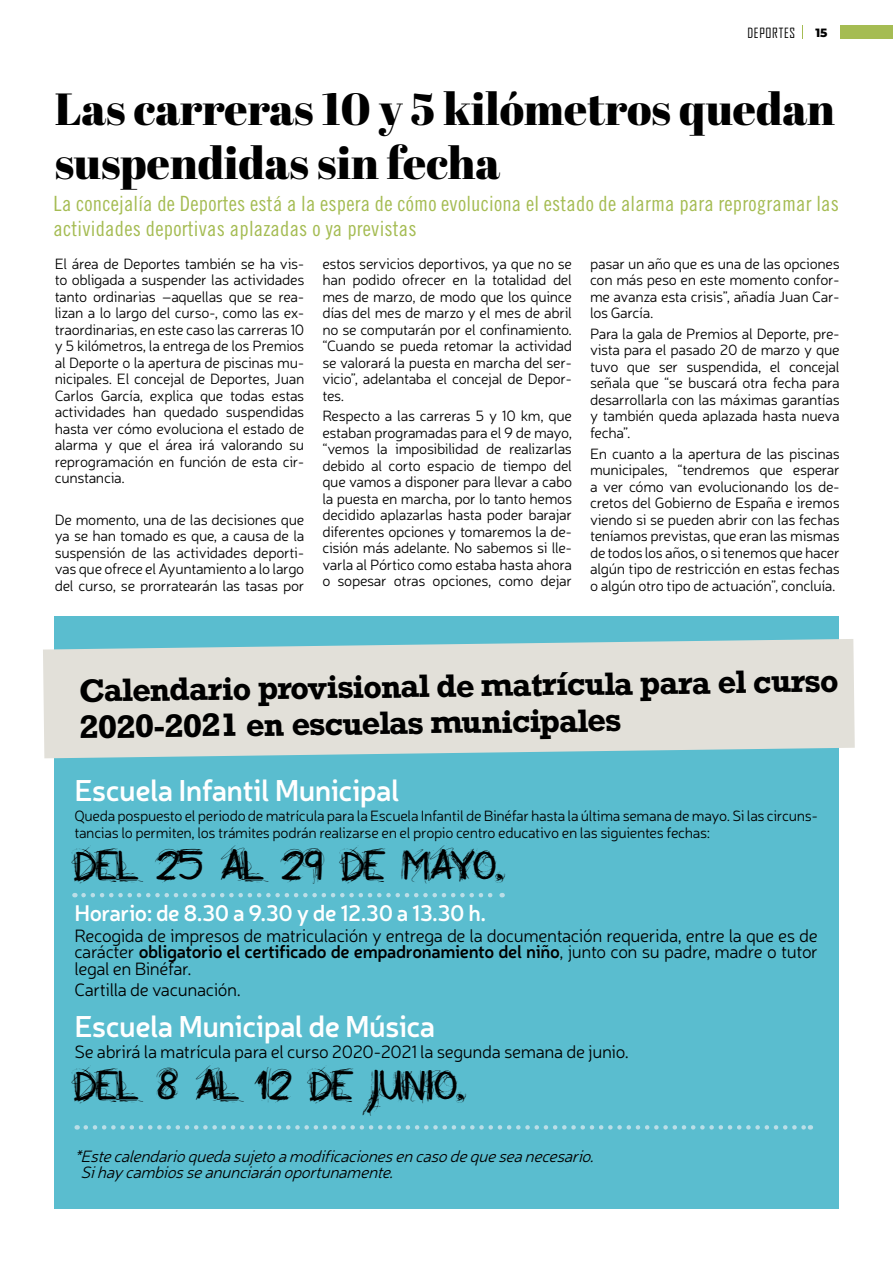
<style>
.page{position:relative;width:893px;height:1263px;background:#fff}
.page>*{position:absolute;margin:0;border:0;box-sizing:border-box;transform-origin:0 0}
.t1{font:45px/54px "Abril Fatface";color:#000}
.t2{font:700 30.45px/36.2px "Rockwell";color:#000}
.t3{font:600 30px "Neris";letter-spacing:-.02em;color:#fff}
.t4{font:27px "All Over Again All Caps";letter-spacing:-.02em;color:#000}
.t5{font:600 22.5px "Neris";letter-spacing:-.02em;color:#fff}
.t6{font:21px/25.2px "Trade Gothic LT Cond Eighteen";letter-spacing:.01em;color:#a5bc53}
.t7{font:300 18px/16.5px "Neris";letter-spacing:-.02em;color:#000;text-align:justify}
.t8{font:italic 300 16.5px/16.5px "Neris";color:#000}
.t9{font:300 15px/16.5px "Neris";letter-spacing:-.02em;color:#000;text-align:justify}
.t10{font:13.5px "Agency FB";color:#000}
.t11{font:800 12px "Montserrat";color:#000}
.s1{font-weight:600}
</style>
<div class="page">
<div style="left:803px;top:26px;width:90px;height:13px;background:#a5bc53"></div>
<div style="left:803px;top:25px;width:36px;height:15px;background:#fff"></div>
<div style="left:55px;top:617px;width:784px;height:592px;background:#5abdcf"></div>
<svg style="left:43px;top:639px;width:812px;height:119px;background:#d6ddd8"></svg>
<svg style="left:83px;top:893px;width:420px;height:4px"></svg>
<svg style="left:86px;top:1125px;width:725px;height:4px"></svg>
<p class="t10" style="left:747px;top:24px;width:43px">DEPORTES</p>
<p class="t11" style="left:815px;top:24px;width:14px">15</p>
<h1 class="t1" style="left:55px;top:80px;width:782px">Las carreras 10 y 5 kilómetros quedan suspendidas sin fecha</h1>
<h3 class="t6" style="left:54px;top:191px;width:787px">La concejalía de Deportes está a la espera de cómo evoluciona el estado de alarma para reprogramar las actividades deportivas aplazadas o ya previstas</h3>
<p class="t9" style="left:55px;top:255px;width:251px">El área de Deportes también se ha vis&shy;to obligada a suspender las actividades tanto ordinarias –aquellas que se rea&shy;lizan a lo largo del curso-, como las ex&shy;traordinarias, en este caso las carreras 10 y 5 kilómetros, la entrega de los Premios al Deporte o la apertura de piscinas mu&shy;nicipales. El concejal de Deportes, Juan Carlos García, explica que todas estas actividades han quedado suspendidas hasta ver cómo evoluciona el estado de alarma y que el área irá valorando su reprogramación en función de esta cir&shy;cunstancia.</p>
<p class="t9" style="left:55px;top:511px;width:251px">De momento, una de las decisiones que ya se han tomado es que, a causa de la suspensión de las actividades deporti&shy;vas que ofrece el Ayuntamiento a lo largo del curso, se prorratearán las tasas por</p>
<p class="t9" style="left:322px;top:255px;width:251px">estos servicios deportivos, ya que no se han podido ofrecer en la totalidad del mes de marzo, de modo que los quince días del mes de marzo y el mes de abril no se computarán por el confinamiento. “Cuando se pueda retomar la actividad se valorará la puesta en marcha del ser&shy;vicio”, adelantaba el concejal de Depor&shy;tes.</p>
<p class="t9" style="left:322px;top:407px;width:251px">Respecto a las carreras 5 y 10 km, que estaban programadas para el 9 de mayo, “vemos la imposibilidad de realizarlas debido al corto espacio de tiempo del que vamos a disponer para llevar a cabo la puesta en marcha, por lo tanto hemos decidido aplazarlas hasta poder barajar diferentes opciones y tomaremos la de&shy;cisión más adelante. No sabemos si lle&shy;varla al Pórtico como estaba hasta ahora o sopesar otras opciones, como dejar</p>
<p class="t9" style="left:590px;top:255px;width:251px">pasar un año que es una de las opciones con más peso en este momento confor&shy;me avanza esta crisis”, añadía Juan Car&shy;los García.</p>
<p class="t9" style="left:590px;top:325px;width:251px">Para la gala de Premios al Deporte, pre&shy;vista para el pasado 20 de marzo y que tuvo que ser suspendida, el concejal señala que “se buscará otra fecha para desarrollarla con las máximas garantías y también queda aplazada hasta nueva fecha”.</p>
<p class="t9" style="left:590px;top:445px;width:251px">En cuanto a la apertura de las piscinas municipales, “tendremos que esperar a ver cómo van evolucionando los de&shy;cretos del Gobierno de España e iremos viendo si se pueden abrir con las fechas teníamos previstas, que eran las mismas de todos los años, o si tenemos que hacer algún tipo de restricción en estas fechas o algún otro tipo de actuación”, concluía.</p>
<h2 class="t2" style="left:78px;top:673px;width:761px;rotate:-1deg">Calendario provisional de matrícula para el curso<br>2020-2021 en escuelas municipales</h2>
<h3 class="t3" style="left:74px;top:769px;width:327px">Escuela Infantil Municipal</h3>
<p class="t9" style="left:74px;top:807px;width:745px">Queda pospuesto el periodo de matrícula para la Escuela Infantil de Binéfar hasta la última semana de mayo. Si las circuns&shy;tancias lo permiten, los trámites podrán realizarse en el propio centro educativo en las siguientes fechas:</p>
<h3 class="t4" style="left:74px;top:854px;width:433px">Del 25 al 29 de mayo.</h3>
<h3 class="t5" style="left:74px;top:897px;width:413px">Horario: de 8.30 a 9.30 y de 12.30 a 13.30 h.</h3>
<p class="t7" style="left:74px;top:927px;width:745px">Recogida de impresos de matriculación y entrega de la documentación requerida, entre la que es de carácter <span class="s1">obligatorio el certificado de empadronamiento del niño</span>, junto con su padre, madre o tutor legal en Binéfar.</p>
<p class="t7" style="left:74px;top:980px;width:168px">Cartilla de vacunación.</p>
<h3 class="t3" style="left:74px;top:1006px;width:362px">Escuela Municipal de Música</h3>
<p class="t7" style="left:74px;top:1043px;width:556px">Se abrirá la matrícula para el curso 2020-2021 la segunda semana de junio.</p>
<h3 class="t4" style="left:74px;top:1074px;width:394px">Del 8 al 12 de junio.</h3>
<p class="t8" style="left:81px;top:1147px;width:520px;text-indent:-6px">*Estecalendarioquedasujetoamodificacionesencasodequeseanecesario.<br>Sihaycambiosseanunciaránoportunamente.</p>
</div>
